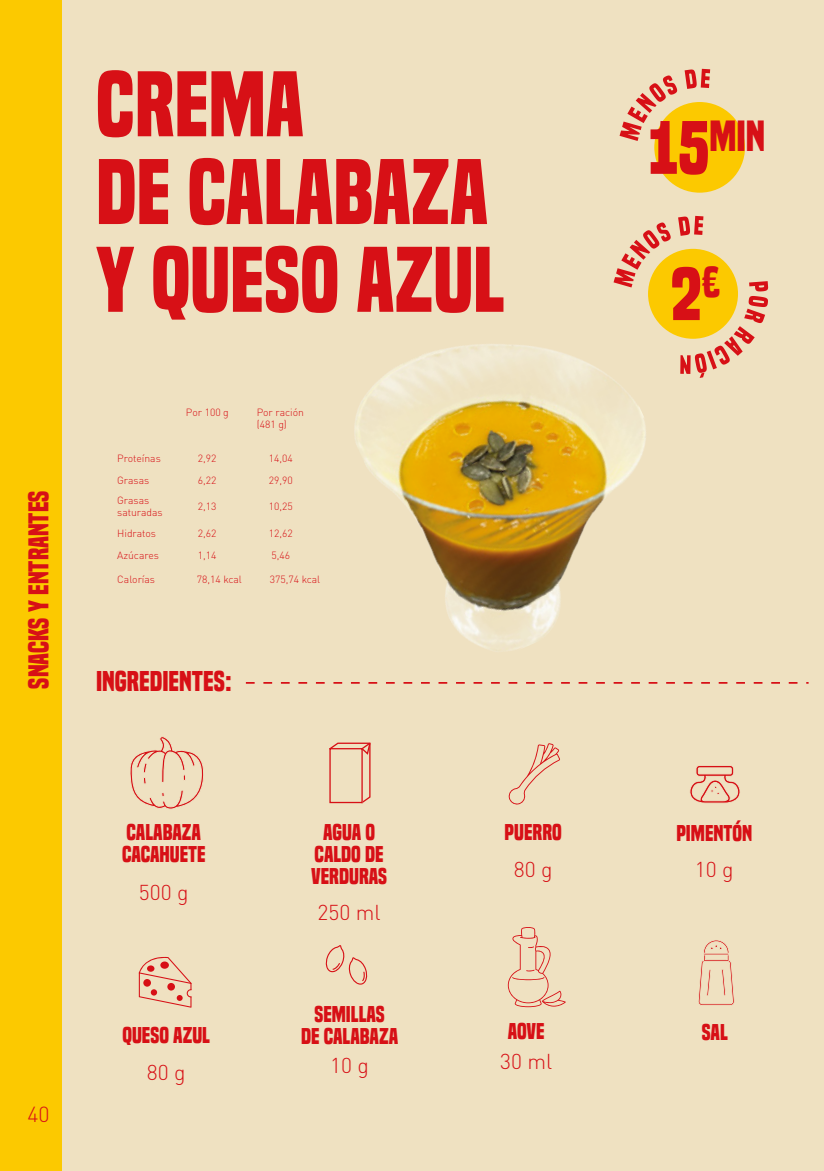
<style>
.page{position:relative;width:824px;height:1171px;background:#fff}
.page>*{position:absolute;margin:0;border:0;box-sizing:border-box;transform-origin:0 0}
.t1{font:700 85.92px/87.7px "Built Titling Rg";color:#d71016}
.t2{font:700 69.12px "Built Titling Rg";color:#d71016}
.t3{font:700 40.6px "Built Titling Rg";color:#d71016}
.t4{font:700 26.6px "Built Titling Rg";color:#d71016}
.t5{font:300 21.53px "DINOT";color:#d71016}
.t6{font:700 21.35px/21.7px "Built Titling Rg";color:#d71016;text-align:center}
.t7{font:300 21.35px "DINOT";color:#d71016}
.t8{font:300 10.33px/22.2px "DINOT";color:#d71016}
.s1{font-size:69.65px}
</style>
<div class="page">
<div style="left:0;top:0;width:823px;height:1171px;background:#efe1c1"></div>
<div style="left:0;top:0;width:61px;height:1171px;background:#fcc900"></div>
<div style="left:654px;top:102px;width:91px;height:91px;background:#fcc900;border-radius:50%"></div>
<svg style="left:619px;top:75px;width:58px;height:66px"></svg>
<svg style="left:684px;top:69px;width:26px;height:20px"></svg>
<svg style="left:130px;top:736px;width:74px;height:73px"></svg>
<svg style="left:508px;top:743px;width:52px;height:62px"></svg>
<svg style="left:139px;top:956px;width:52px;height:51px"></svg>
<svg style="left:325px;top:945px;width:43px;height:40px"></svg>
<svg style="left:329px;top:742px;width:42px;height:62px"></svg>
<img style="left:354px;top:287px;width:324px;height:364px">
<svg style="left:246px;top:682px;width:562px;height:2px"></svg>
<svg style="left:690px;top:765px;width:50px;height:38px"></svg>
<svg style="left:508px;top:927px;width:57px;height:80px"></svg>
<svg style="left:698px;top:940px;width:36px;height:65px"></svg>
<div style="left:648px;top:249px;width:90px;height:90px;background:#fcc900;border-radius:50%"></div>
<svg style="left:613px;top:222px;width:57px;height:65px"></svg>
<svg style="left:678px;top:216px;width:25px;height:20px"></svg>
<svg style="left:680px;top:281px;width:88px;height:97px"></svg>
<h3 class="t4" style="left:23px;top:689px;width:200px;rotate:-90deg">SNACKS Y ENTRANTES</h3>
<h1 class="t1" style="left:96px;top:61px;width:410px">CREMA<br>DE CALABAZA<br>Y QUESO AZUL</h1>
<p class="t8" style="left:117px;top:447px;width:45px">Proteínas</p>
<p class="t8" style="left:117px;top:470px;width:33px;line-height:20.1px">Grasas<br>Grasas</p>
<p class="t8" style="left:117px;top:502px;width:47px;line-height:20.1px">saturadas<br>Hidratos</p>
<p class="t8" style="left:117px;top:543px;width:43px">Azúcares</p>
<p class="t8" style="left:117px;top:568px;width:39px">Calorías</p>
<p class="t8" style="left:186px;top:400px;width:44px">Por 100 g</p>
<p class="t8" style="left:198px;top:447px;width:20px">2,92<br>6,22</p>
<p class="t8" style="left:198px;top:495px;width:20px">2,13</p>
<p class="t8" style="left:198px;top:522px;width:20px">2,62<br>1,14</p>
<p class="t8" style="left:197px;top:568px;width:47px">78,14 kcal</p>
<p class="t8" style="left:257px;top:405px;width:49px;line-height:12.4px">Por ración (481 g)</p>
<p class="t8" style="left:269px;top:447px;width:25px">14,04<br>29,90</p>
<p class="t8" style="left:269px;top:495px;width:25px">10,25</p>
<p class="t8" style="left:269px;top:522px;width:25px">12,62<br>5,46</p>
<p class="t8" style="left:270px;top:568px;width:52px">375,74 kcal</p>
<h3 class="t4" style="left:96px;top:666px;width:137px">INGREDIENTES:</h3>
<h3 class="t3" style="left:647px;top:112px;width:119px"><span class="s1">15</span>MIN</h3>
<h2 class="t2" style="left:670px;top:254px;width:51px">2<sup>€</sup></h2>
<h3 class="t5" style="left:27px;top:1101px;width:24px">40</h3>
<h3 class="t6" style="left:122px;top:822px;width:85px;text-align:left">CALABAZA<br>CACAHUETE</h3>
<h3 class="t7" style="left:139px;top:879px;width:51px">500 g</h3>
<h3 class="t6" style="left:122px;top:1024px;width:89px">QUESO AZUL</h3>
<h3 class="t7" style="left:147px;top:1059px;width:40px">80 g</h3>
<h3 class="t6" style="left:311px;top:822px;width:77px">AGUA O<br>CALDO DE<br>VERDURAS</h3>
<h3 class="t7" style="left:317px;top:899px;width:65px">250 ml</h3>
<h3 class="t6" style="left:301px;top:1003px;width:99px">SEMILLAS<br>DE CALABAZA</h3>
<h3 class="t7" style="left:330px;top:1052px;width:40px">10 g</h3>
<h3 class="t6" style="left:504px;top:822px;width:58px">PUERRO</h3>
<h3 class="t7" style="left:513px;top:856px;width:40px">80 g</h3>
<h3 class="t6" style="left:676px;top:822px;width:77px">PIMENTÓN</h3>
<h3 class="t7" style="left:694px;top:856px;width:40px">10 g</h3>
<h3 class="t6" style="left:507px;top:1021px;width:38px">AOVE</h3>
<h3 class="t6" style="left:701px;top:1021px;width:28px">SAL</h3>
<h3 class="t7" style="left:500px;top:1048px;width:54px">30 ml</h3>
</div>
